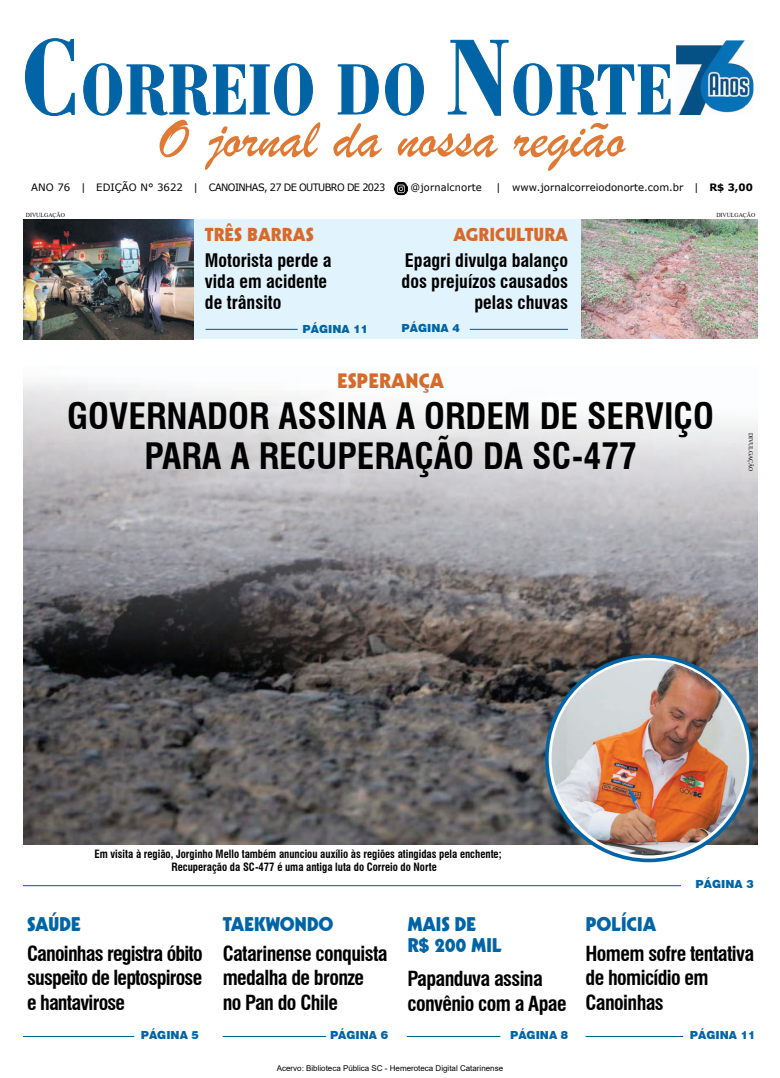
<style>
.page{position:relative;width:780px;height:1078px;background:#fff}
.page>*{position:absolute;margin:0;border:0;box-sizing:border-box;transform-origin:0 0}
.t1{font:58.2px "Brush Script";color:#e07933}
.t2{font:700 condensed 35.5px/40.6px "Swiss 721 BT";color:#000;text-align:center}
.t3{font:700 condensed 20.3px/24.4px "Swiss 721 BT";letter-spacing:-.03em;color:#000}
.t4{font:20.3px "Geometric 231 BT Heavy C";color:#d76a2a}
.t5{font:19.3px/20.3px "Geometric 231 BT Heavy C";letter-spacing:-.02em;color:#0064a6}
.t6{font:700 condensed 18.3px/21.3px "Swiss 721 BT";color:#000;text-align:right}
.t7{font:18.3px "Geometric 231 BT Heavy C";color:#d76a2a}
.t8{font:700 condensed 11.2px/13.4px "Swiss 721 BT";color:#000;scale:.96 1}
.t9{font:900 11.2px "Swiss 721 BT";color:#0064a6}
.t10{font:10.1px "Verdana";letter-spacing:-.06em;color:#000}
.t11{font:10.1px "Verdana";color:#000}
.t12{font:10.1px "Verdana";letter-spacing:.02em;color:#000;scale:.96 1}
.t13{font:8px "Arial";color:#000}
.t14{font:6.1px "Times New Roman";color:#000;scale:.96 1}
.s1{font-weight:700}
</style>
<div class="page">
<img style="left:23px;top:382px;width:734px;height:462px">
<svg style="left:25px;top:38px;width:646px;height:79px"></svg>
<svg style="left:394px;top:182px;width:13px;height:13px"></svg>
<img style="left:676px;top:40px;width:77px;height:75px">
<hr style="left:223px;top:1035px;width:103px;height:1px;background:#005f85">
<hr style="left:585px;top:1035px;width:98px;height:1px;background:#005f85">
<div style="left:23px;top:219px;width:734px;height:120px;background:#e1f4fd"></div>
<hr style="left:205px;top:329px;width:92px;height:1px;background:#005f85">
<hr style="left:469px;top:329px;width:99px;height:1px;background:#005f85">
<hr style="left:407px;top:1035px;width:93px;height:1px;background:#005f85">
<hr style="left:23px;top:1035px;width:111px;height:1px;background:#005f85">
<hr style="left:23px;top:884px;width:658px;height:2px;background:#005f85">
<svg style="left:547px;top:656px;width:204px;height:204px"></svg>
<div style="left:545px;top:654px;width:207px;height:208px;border:4px solid #0064a6;border-radius:50%"></div>
<img style="left:551px;top:660px;width:195px;height:195px;border-radius:97px">
<img style="left:23px;top:219px;width:170px;height:120px">
<img style="left:581px;top:220px;width:176px;height:118px">
<h1 class="t1" style="left:157px;top:103px;width:469px">O jornal da nossa região</h1>
<p class="t10" style="left:31px;top:180px;width:355px">ANO 76 | EDIÇÃO N° 3622 | CANOINHAS, 27 DE OUTUBRO DE 2023</p>
<p class="t12" style="left:410px;top:180px;width:76px">@jornalcnorte</p>
<p class="t11" style="left:496px;top:180px;width:258px">| www.jornalcorreiodonorte.com.br | <span class="s1">R$ 3,00</span></p>
<p class="t14" style="left:26px;top:210px;width:42px">DIVULGAÇÃO</p>
<p class="t7" style="left:205px;top:223px;width:110px">TRÊS BARRAS</p>
<p class="t6" style="left:205px;top:249px;width:128px;text-align:left">Motorista perde a vida em acidente de trânsito</p>
<p class="t9" style="left:302px;top:321px;width:67px">PÁGINA 11</p>
<p class="t7" style="left:453px;top:223px;width:116px">AGRICULTURA</p>
<p class="t6" style="left:401px;top:249px;width:168px">Epagri divulga balanço dos prejuízos causados pelas chuvas</p>
<p class="t9" style="left:401px;top:321px;width:60px">PÁGINA 4</p>
<p class="t4" style="left:337px;top:368px;width:109px">ESPERANÇA</p>
<p class="t14" style="left:716px;top:210px;width:42px">DIVULGAÇÃO</p>
<h2 class="t2" style="left:67px;top:395px;width:648px">GOVERNADOR ASSINA A ORDEM DE SERVIÇO<br>PARA A RECUPERAÇÃO DA SC-477</h2>
<p class="t14" style="left:755px;top:432px;width:42px;rotate:90deg">DIVULGAÇÃO</p>
<p class="t8" style="left:171px;top:847px;width:345px;text-indent:-77px">Em visita à região, Jorginho Mello também anunciou auxílio às regiões atingidas pela enchente;<br>Recuperação da SC-477 é uma antiga luta do Correio do Norte</p>
<p class="t5" style="left:27px;top:913px;width:55px">SAÚDE</p>
<p class="t3" style="left:27px;top:940px;width:177px;text-align:justify">Canoinhas registra óbito suspeito de leptospirose e hantavirose</p>
<p class="t9" style="left:141px;top:1027px;width:60px">PÁGINA 5</p>
<p class="t5" style="left:223px;top:913px;width:112px">TAEKWONDO</p>
<p class="t3" style="left:223px;top:940px;width:166px">Catarinense conquista medalha de bronze no Pan do Chile</p>
<p class="t9" style="left:330px;top:1027px;width:60px">PÁGINA 6</p>
<p class="t5" style="left:407px;top:913px;width:96px">MAIS DE<br>R$ 200 MIL</p>
<p class="t3" style="left:407px;top:966px;width:161px">Papanduva assina convênio com a Apae</p>
<p class="t9" style="left:510px;top:1027px;width:60px">PÁGINA 8</p>
<p class="t13" style="left:277px;top:1062px;width:228px">Acervo: Biblioteca Pública SC - Hemeroteca Digital Catarinense</p>
<p class="t9" style="left:695px;top:877px;width:60px">PÁGINA 3</p>
<p class="t5" style="left:585px;top:913px;width:72px">POLÍCIA</p>
<p class="t3" style="left:585px;top:940px;width:170px">Homem sofre tentativa de homicídio em<br>Canoinhas</p>
<p class="t9" style="left:689px;top:1027px;width:67px">PÁGINA 11</p>
</div>
